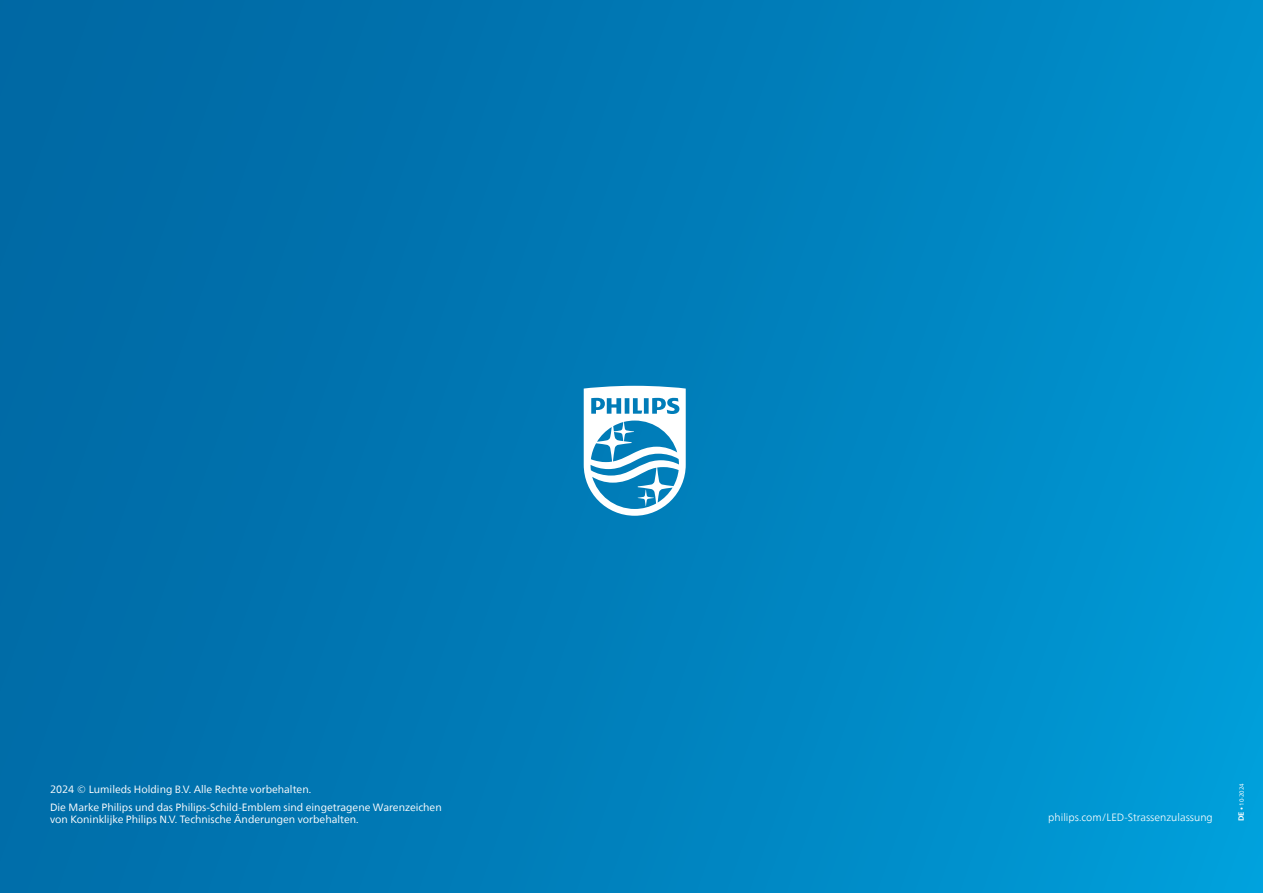
<style>
.page{position:relative;width:1263px;height:893px;background:#fff}
.page>*{position:absolute;margin:0;border:0;box-sizing:border-box;transform-origin:0 0}
.t1{font:10.5px/18px "Neue Frutiger World";color:#fff}
.t2{font:300 10.5px "Neue Frutiger World";color:#fff}
.t3{font:6px "Neue Frutiger World";color:#fff}
.s1{font-weight:700;font-size:7.5px}
</style>
<div class="page">
<div style="left:0;top:0;width:1263px;height:893px;background:linear-gradient(to right,#0067a3,#0096d2)"></div>
<svg style="left:584px;top:386px;width:102px;height:130px"></svg>
<p class="t1" style="left:50px;top:781px;width:393px">2024 © Lumileds Holding B.V. Alle Rechte vorbehalten.<br>Die Marke Philips und das Philips-Schild-Emblem sind eingetragene Warenzeichen</p>
<p class="t1" style="left:50px;top:811px;width:310px">von Koninklijke Philips N.V. Technische Änderungen vorbehalten.</p>
<p class="t2" style="left:1048px;top:809px;width:166px">philips.com/LED-Strassenzulassung</p>
<p class="t3" style="left:1237px;top:821px;width:40px;rotate:-90deg"><span class="s1">DE</span> • 10-2024</p>
</div>
